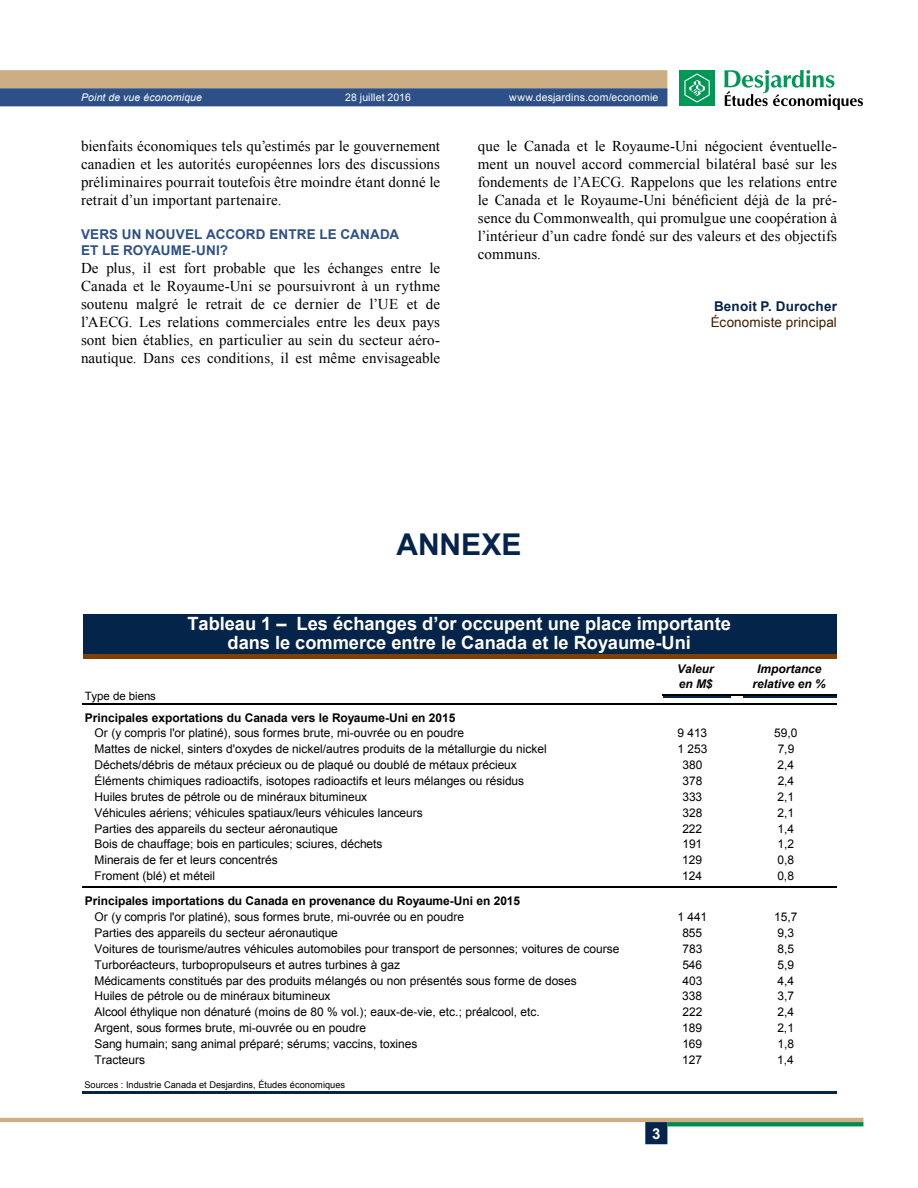
<style>
.page{position:relative;width:918px;height:1188px;background:#fff}
.page>*{position:absolute;margin:0;border:0;box-sizing:border-box;transform-origin:0 0}
.t1{font:700 30px "Arial";color:#05234b}
.t2{font:700 18.3px/18.9px "Arial";color:#fff;text-align:center}
.t3{font:15px/18px "Times New Roman";letter-spacing:.005em;color:#000;text-align:justify}
.t4{font:700 15px "Arial";color:#fff}
.t5{font:700 13.5px/16.2px "Arial";letter-spacing:.01em;color:#2d5088}
.t6{font:13.5px "Arial";letter-spacing:.005em;color:#401f00}
.t7{font:700 13.5px "Arial";letter-spacing:.015em;color:#05234b}
.t8{font:12px "Arial";letter-spacing:-.005em;color:#000}
.t9{font:700 12px "Arial";letter-spacing:-.005em;color:#000}
.t10{font:italic 700 12px/15.3px "Arial";letter-spacing:-.005em;color:#000}
.t11{font:11.55px "Arial";letter-spacing:-.01em;color:#000}
.t12{font:10.5px "Arial";letter-spacing:.015em;color:#fff}
.t13{font:italic 10.5px "Arial";letter-spacing:.015em;color:#fff}
.t14{font:9.15px "Arial";letter-spacing:.005em;color:#000}
</style>
<div class="page">
<svg style="left:0;top:70px;width:667px;height:36px;background:#7e8087"></svg>
<hr style="left:0;top:1118px;width:863px;height:4px;background:#cdae84">
<svg style="left:667px;top:1122px;width:196px;height:4px"></svg>
<div style="left:645px;top:1122px;width:22px;height:22px;background:#05234b;border:2px solid #05234b"></div>
<div style="left:679px;top:70px;width:36px;height:36px;background:#009757"></div>
<svg style="left:684px;top:73px;width:26px;height:30px"></svg>
<svg style="left:724px;top:70px;width:139px;height:40px"></svg>
<div style="left:83px;top:614px;width:754px;height:40px;background:#05244a"></div>
<div style="left:83px;top:654px;width:754px;height:5px;background:#804000"></div>
<hr style="left:663px;top:695px;width:67px;height:3px;background:#05244a">
<hr style="left:744px;top:695px;width:93px;height:3px;background:#05244a">
<hr style="left:663px;top:694px;width:174px;height:1px;background:#000">
<hr style="left:82px;top:703px;width:755px;height:1px;background:#000">
<hr style="left:82px;top:887px;width:755px;height:1px;background:#000">
<hr style="left:82px;top:1091px;width:755px;height:3px;background:#05244a">
<p class="t13" style="left:81px;top:91px;width:123px">Point de vue économique</p>
<p class="t12" style="left:345px;top:91px;width:67px">28 juillet 2016</p>
<p class="t12" style="left:509px;top:91px;width:151px">www.desjardins.com/economie</p>
<p class="t3" style="left:81px;top:137px;width:361px">bienfaits économiques tels qu’estimés par le gouvernement canadien et les autorités européennes lors des discussions préliminaires pourrait toutefois être moindre étant donné le retrait d’un important partenaire.</p>
<p class="t5" style="left:81px;top:227px;width:320px">VERS UN NOUVEL ACCORD ENTRE LE CANADA<br>ET LE ROYAUME‑UNI?</p>
<p class="t3" style="left:81px;top:259px;width:361px">De plus, il est fort probable que les échanges entre le Canada et le Royaume‑Uni se poursuivront à un rythme soutenu malgré le retrait de ce dernier de l’UE et de l’AECG. Les relations commerciales entre les deux pays sont bien établies, en particulier au sein du secteur aéro‑ nautique. Dans ces conditions, il est même envisageable</p>
<p class="t3" style="left:478px;top:137px;width:361px">que le Canada et le Royaume‑Uni négocient éventuelle‑ ment un nouvel accord commercial bilatéral basé sur les fondements de l’AECG. Rappelons que les relations entre le Canada et le Royaume‑Uni bénéficient déjà de la pré‑ sence du Commonwealth, qui promulgue une coopération à l’intérieur d’un cadre fondé sur des valeurs et des objectifs communs.</p>
<p class="t7" style="left:714px;top:297px;width:124px">Benoit P. Durocher</p>
<p class="t6" style="left:711px;top:314px;width:128px">Économiste principal</p>
<h1 class="t1" style="left:396px;top:525px;width:127px">ANNEXE</h1>
<h2 class="t2" style="left:187px;top:615px;width:545px">Tableau 1 – Les échanges d’or occupent une place importante dans le commerce entre le Canada et le Royaume-Uni</h2>
<p class="t11" style="left:85px;top:689px;width:73px">Type de biens</p>
<p class="t10" style="left:677px;top:662px;width:38px">Valeur en M$</p>
<p class="t10" style="left:753px;top:662px;width:75px;text-align:center">Importance relative en %</p>
<p class="t9" style="left:85px;top:709px;width:372px">Principales exportations du Canada vers le Royaume-Uni en 2015</p>
<p class="t8" style="left:95px;top:725px;width:371px">Or (y compris l'or platiné), sous formes brute, mi-ouvrée ou en poudre</p>
<p class="t8" style="left:677px;top:725px;width:31px">9 413</p>
<p class="t8" style="left:774px;top:725px;width:25px">59,0</p>
<p class="t8" style="left:95px;top:741px;width:454px">Mattes de nickel, sinters d'oxydes de nickel/autres produits de la métallurgie du nickel</p>
<p class="t8" style="left:678px;top:741px;width:31px">1 253</p>
<p class="t8" style="left:778px;top:741px;width:18px">7,9</p>
<p class="t8" style="left:95px;top:757px;width:424px">Déchets/débris de métaux précieux ou de plaqué ou doublé de métaux précieux</p>
<p class="t8" style="left:682px;top:757px;width:21px">380</p>
<p class="t8" style="left:778px;top:757px;width:18px">2,4</p>
<p class="t8" style="left:95px;top:773px;width:431px">Éléments chimiques radioactifs, isotopes radioactifs et leurs mélanges ou résidus</p>
<p class="t8" style="left:683px;top:773px;width:21px">378</p>
<p class="t8" style="left:778px;top:773px;width:18px">2,4</p>
<p class="t8" style="left:95px;top:789px;width:274px">Huiles brutes de pétrole ou de minéraux bitumineux</p>
<p class="t8" style="left:682px;top:789px;width:21px">333</p>
<p class="t8" style="left:777px;top:789px;width:18px">2,1</p>
<p class="t8" style="left:95px;top:805px;width:330px">Véhicules aériens; véhicules spatiaux/leurs véhicules lanceurs</p>
<p class="t8" style="left:683px;top:805px;width:21px">328</p>
<p class="t8" style="left:778px;top:805px;width:18px">2,1</p>
<p class="t8" style="left:95px;top:821px;width:245px">Parties des appareils du secteur aéronautique</p>
<p class="t8" style="left:682px;top:821px;width:21px">222</p>
<p class="t8" style="left:777px;top:821px;width:18px">1,4</p>
<p class="t8" style="left:95px;top:836px;width:290px">Bois de chauffage; bois en particules; sciures, déchets</p>
<p class="t8" style="left:682px;top:836px;width:21px">191</p>
<p class="t8" style="left:778px;top:836px;width:18px">1,2</p>
<p class="t8" style="left:95px;top:852px;width:185px">Minerais de fer et leurs concentrés</p>
<p class="t8" style="left:682px;top:852px;width:21px">129</p>
<p class="t8" style="left:777px;top:852px;width:18px">0,8</p>
<p class="t8" style="left:95px;top:868px;width:122px">Froment (blé) et méteil</p>
<p class="t8" style="left:682px;top:868px;width:21px">124</p>
<p class="t8" style="left:777px;top:868px;width:18px">0,8</p>
<p class="t9" style="left:85px;top:893px;width:437px">Principales importations du Canada en provenance du Royaume-Uni en 2015</p>
<p class="t8" style="left:95px;top:909px;width:371px">Or (y compris l'or platiné), sous formes brute, mi-ouvrée ou en poudre</p>
<p class="t8" style="left:677px;top:909px;width:31px">1 441</p>
<p class="t8" style="left:774px;top:909px;width:25px">15,7</p>
<p class="t8" style="left:95px;top:925px;width:245px">Parties des appareils du secteur aéronautique</p>
<p class="t8" style="left:682px;top:925px;width:21px">855</p>
<p class="t8" style="left:777px;top:925px;width:18px">9,3</p>
<p class="t8" style="left:95px;top:941px;width:526px">Voitures de tourisme/autres véhicules automobiles pour transport de personnes; voitures de course</p>
<p class="t8" style="left:683px;top:941px;width:21px">783</p>
<p class="t8" style="left:778px;top:941px;width:18px">8,5</p>
<p class="t8" style="left:95px;top:957px;width:307px">Turboréacteurs, turbopropulseurs et autres turbines à gaz</p>
<p class="t8" style="left:682px;top:957px;width:21px">546</p>
<p class="t8" style="left:777px;top:957px;width:18px">5,9</p>
<p class="t8" style="left:95px;top:972px;width:484px">Médicaments constitués par des produits mélangés ou non présentés sous forme de doses</p>
<p class="t8" style="left:682px;top:972px;width:21px">403</p>
<p class="t8" style="left:778px;top:972px;width:18px">4,4</p>
<p class="t8" style="left:95px;top:988px;width:238px">Huiles de pétrole ou de minéraux bitumineux</p>
<p class="t8" style="left:682px;top:988px;width:21px">338</p>
<p class="t8" style="left:777px;top:988px;width:18px">3,7</p>
<p class="t8" style="left:95px;top:1004px;width:447px">Alcool éthylique non dénaturé (moins de 80 % vol.); eaux-de-vie, etc.; préalcool, etc.</p>
<p class="t8" style="left:682px;top:1004px;width:21px">222</p>
<p class="t8" style="left:778px;top:1004px;width:18px">2,4</p>
<p class="t8" style="left:95px;top:1020px;width:273px">Argent, sous formes brute, mi-ouvrée ou en poudre</p>
<p class="t8" style="left:682px;top:1020px;width:21px">189</p>
<p class="t8" style="left:777px;top:1020px;width:18px">2,1</p>
<p class="t8" style="left:95px;top:1036px;width:324px">Sang humain; sang animal préparé; sérums; vaccins, toxines</p>
<p class="t8" style="left:682px;top:1036px;width:21px">169</p>
<p class="t8" style="left:777px;top:1036px;width:18px">1,8</p>
<p class="t8" style="left:95px;top:1052px;width:52px">Tracteurs</p>
<p class="t8" style="left:682px;top:1052px;width:21px">127</p>
<p class="t8" style="left:777px;top:1052px;width:18px">1,4</p>
<p class="t14" style="left:84px;top:1079px;width:262px">Sources : Industrie Canada et Desjardins, Études économiques</p>
<p class="t4" style="left:652px;top:1123px;width:10px">3</p>
</div>
